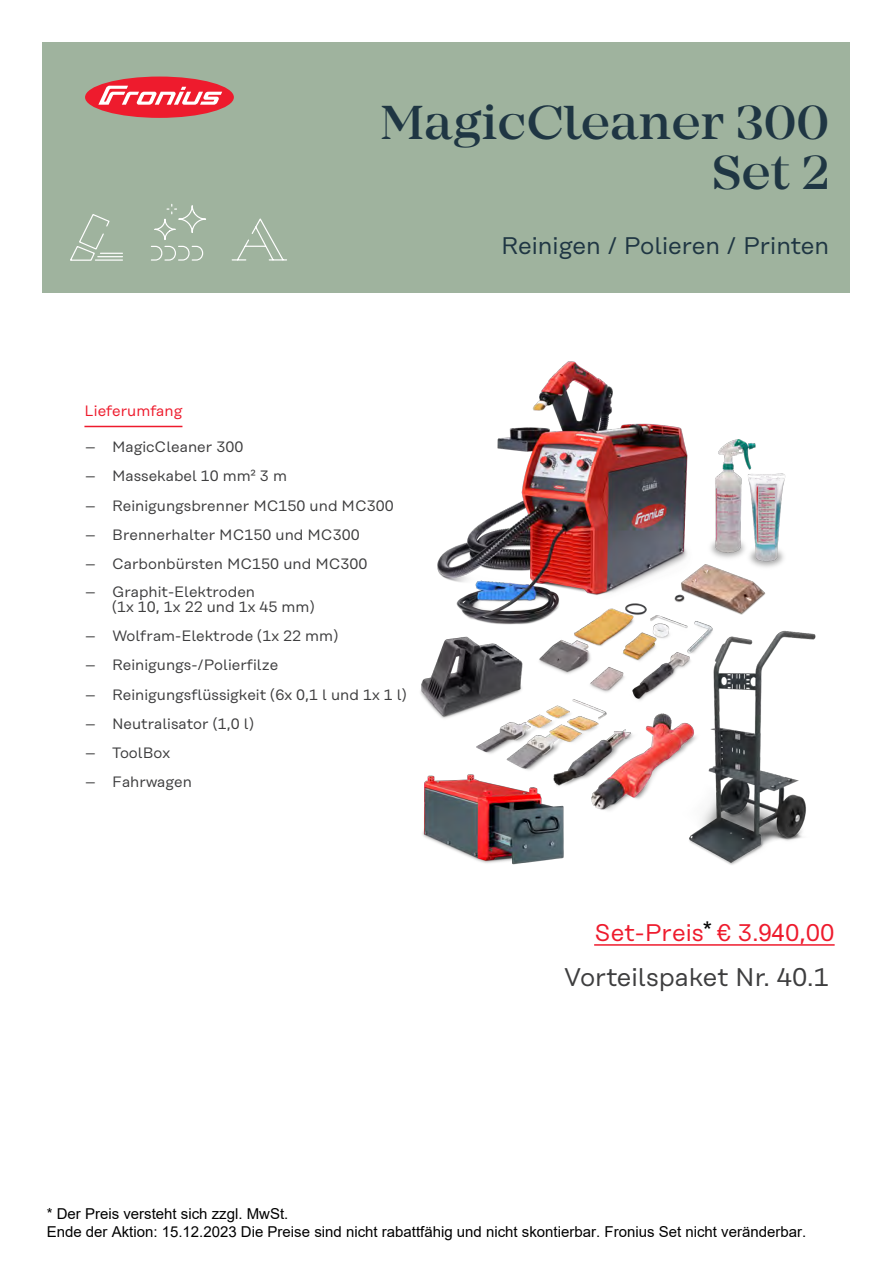
<style>
.page{position:relative;width:893px;height:1263px;background:#fff}
.page>*{position:absolute;margin:0;border:0;box-sizing:border-box;transform-origin:0 0}
.t1{font:500 49.5px/49.5px "Mirador";color:#1f3643;text-align:right}
.t2{font:25.5px "Rational Text";color:#3e3e3f}
.t3{font:24px "Rational Text";color:#1f3643}
.t4{font:24px "Rational Text";color:#ee1b2d}
.t5{font:24px "Arial";color:#000}
.t6{font:15px/15px "Rational Text";color:#3e3e3f}
.t7{font:15px/18px "Arial";color:#000}
.t8{font:15px "Rational Text";color:#ee1b2d}
.s1{font-family:"Arial"}
</style>
<div class="page">
<div style="left:43px;top:43px;width:807px;height:250px;background:#9fb39e"></div>
<hr style="left:84px;top:426px;width:98px;height:1px;background:#ee1b2d">
<img style="left:420px;top:361px;width:396px;height:504px">
<hr style="left:594px;top:944px;width:241px;height:2px;background:#ee1b2d">
<svg style="left:231px;top:218px;width:56px;height:43px"></svg>
<svg style="left:151px;top:204px;width:55px;height:57px"></svg>
<svg style="left:70px;top:214px;width:52px;height:47px"></svg>
<hr style="left:95px;top:259px;width:27px;height:2px;background:#fff">
<div style="left:85px;top:77px;width:149px;height:41px;background:#ee1b2d;border-radius:50%"></div>
<svg style="left:98px;top:86px;width:124px;height:19px"></svg>
<h1 class="t1" style="left:381px;top:99px;width:450px">MagicCleaner 300<br>Set 2</h1>
<p class="t8" style="left:84px;top:402px;width:100px">Lieferumfang</p>
<p class="t6" style="left:85px;top:439px;width:160px">– MagicCleaner 300</p>
<p class="t6" style="left:85px;top:469px;width:203px">– Massekabel 10 mm² 3 m</p>
<p class="t6" style="left:85px;top:498px;width:310px">– Reinigungsbrenner MC150 und MC300</p>
<p class="t6" style="left:85px;top:527px;width:276px">– Brennerhalter MC150 und MC300</p>
<p class="t6" style="left:85px;top:556px;width:284px">– Carbonbürsten MC150 und MC300</p>
<p class="t6" style="left:112px;top:584px;width:204px;text-indent:-27px">– Graphit-Elektroden<br>(1x 10, 1x 22 und 1x 45 mm)</p>
<p class="t6" style="left:85px;top:628px;width:255px">– Wolfram-Elektrode (1x 22 mm)</p>
<p class="t6" style="left:85px;top:658px;width:195px">– Reinigungs-/Polierfilze</p>
<p class="t6" style="left:85px;top:687px;width:323px">– Reinigungsflüssigkeit (6x 0,1 l und 1x 1 l)</p>
<p class="t6" style="left:85px;top:716px;width:170px">– Neutralisator (1,0 l)</p>
<p class="t6" style="left:85px;top:745px;width:87px">– ToolBox</p>
<p class="t6" style="left:85px;top:775px;width:108px">– Fahrwagen</p>
<h3 class="t3" style="left:501px;top:232px;width:329px">Reinigen / Polieren / Printen</h3>
<h3 class="t5" style="left:703px;top:914px;width:11px">*</h3>
<h3 class="t4" style="left:594px;top:918px;width:242px">Set-Preis € 3.<span class="s1">94</span>0,00</h3>
<h2 class="t2" style="left:564px;top:963px;width:267px">Vorteilspaket Nr. 40.1</h2>
<p class="t7" style="left:47px;top:1205px;width:761px">* Der Preis versteht sich zzgl. MwSt.<br>Ende der Aktion: 15.12.2023 Die Preise sind nicht rabattfähig und nicht skontierbar. Fronius Set nicht veränderbar.</p>
</div>
